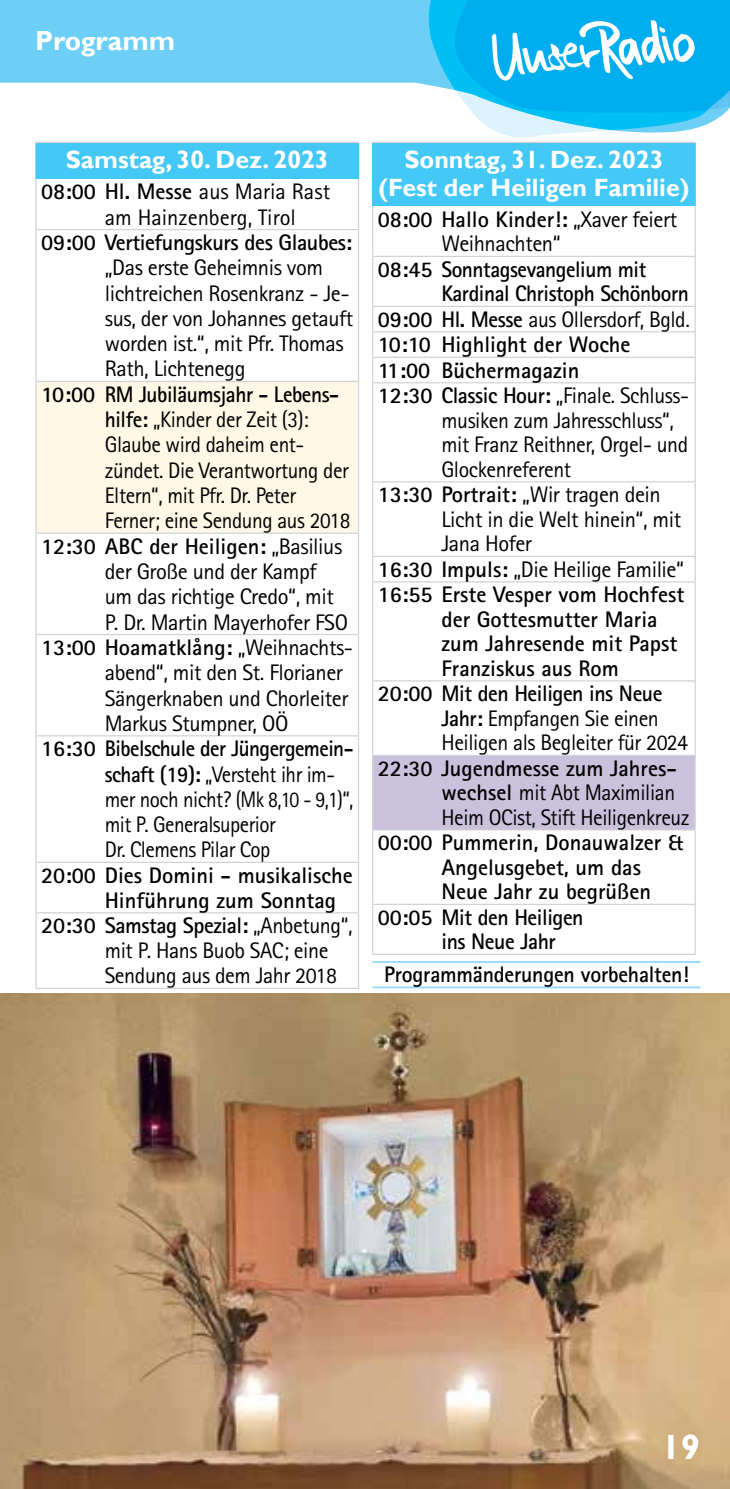
<style>
.page{position:relative;width:730px;height:1489px;background:#fff}
.page>*{position:absolute;margin:0;border:0;box-sizing:border-box;transform-origin:0 0}
.t1{font:700 35px "Gill Sans";color:#fff}
.t2{font:700 27.5px "Gill Sans";color:#fff}
.t3{font:700 25px/27.5px "Gill Sans";color:#fff;text-align:center}
.t4{font:22.5px/25.2px "Rotis Sans Serif Pro";letter-spacing:-.02em;color:#000}
.t5{font:700 22.5px "Rotis Sans Serif Std";color:#000}
.t6{font:700 22.5px "Rotis Sans Serif Std";letter-spacing:-.02em;color:#000}
.t7{font:22.5px/25.2px "Rotis Sans Serif Pro";letter-spacing:-.02em;color:#000;scale:.95 1}
.t8{font:22.5px/25.2px "Rotis Sans Serif Pro";letter-spacing:-.02em;color:#000;scale:.94 1}
.t9{font:22.5px/24.5px "Rotis Sans Serif Std";letter-spacing:-.02em;color:#000;scale:.96 1}
.t10{font:22.5px/25.2px "Rotis Sans Serif Std";color:#000}
.t11{font:700 22.5px "Rotis Sans Serif Std";letter-spacing:-.025em;color:#000}
.t12{font:22.5px "Rotis Sans Serif Std";letter-spacing:-.02em;color:#000}
.t13{font:700 22.5px "Rotis Sans Serif Std";letter-spacing:-.02em;color:#000;scale:.95 1}
.s1{font-weight:700}
.s2{font-family:"Rotis Sans Serif Std";font-weight:700}
.s3{font-family:"Rotis Sans Serif Pro";font-weight:400}
</style>
<div class="page">
<div style="left:0;top:0;width:426px;height:85px;background:#6dcff6"></div>
<svg style="left:426px;top:0;width:304px;height:138px"></svg>
<img style="left:1px;top:993px;width:729px;height:495px">
<hr style="left:373px;top:961px;width:327px;height:1px;background:#8ed8f8">
<hr style="left:373px;top:986px;width:327px;height:2px;background:#8ed8f8">
<div style="left:36px;top:142px;width:322px;height:37px;background:#44c8f5"></div>
<div style="left:36px;top:381px;width:322px;height:152px;background:#fff8e6"></div>
<hr style="left:35px;top:229px;width:324px;height:1px;background:#d1d3d4">
<hr style="left:35px;top:381px;width:324px;height:1px;background:#d1d3d4">
<hr style="left:35px;top:532px;width:324px;height:2px;background:#d1d3d4">
<hr style="left:35px;top:634px;width:324px;height:1px;background:#d1d3d4">
<hr style="left:35px;top:735px;width:324px;height:1px;background:#d1d3d4">
<hr style="left:35px;top:861px;width:324px;height:2px;background:#d1d3d4">
<hr style="left:35px;top:179px;width:2px;height:50px;background:#d1d3d4">
<hr style="left:358px;top:179px;width:1px;height:50px;background:#d1d3d4">
<hr style="left:35px;top:230px;width:2px;height:151px;background:#d1d3d4">
<hr style="left:358px;top:230px;width:1px;height:151px;background:#d1d3d4">
<hr style="left:35px;top:382px;width:2px;height:150px;background:#d1d3d4">
<hr style="left:358px;top:382px;width:1px;height:150px;background:#d1d3d4">
<hr style="left:35px;top:534px;width:2px;height:100px;background:#d1d3d4">
<hr style="left:358px;top:534px;width:1px;height:100px;background:#d1d3d4">
<hr style="left:35px;top:635px;width:2px;height:100px;background:#d1d3d4">
<hr style="left:358px;top:635px;width:1px;height:100px;background:#d1d3d4">
<hr style="left:35px;top:736px;width:2px;height:125px;background:#d1d3d4">
<hr style="left:358px;top:736px;width:1px;height:125px;background:#d1d3d4">
<hr style="left:35px;top:863px;width:2px;height:49px;background:#d1d3d4">
<hr style="left:358px;top:863px;width:1px;height:49px;background:#d1d3d4">
<hr style="left:35px;top:143px;width:2px;height:36px;background:#44c8f5">
<hr style="left:358px;top:143px;width:1px;height:36px;background:#44c8f5">
<hr style="left:35px;top:142px;width:324px;height:1px;background:#d1d3d4">
<hr style="left:35px;top:912px;width:324px;height:1px;background:#d1d3d4">
<hr style="left:35px;top:913px;width:2px;height:74px;background:#d1d3d4">
<hr style="left:358px;top:913px;width:1px;height:74px;background:#d1d3d4">
<hr style="left:35px;top:987px;width:324px;height:1px;background:#d1d3d4">
<div style="left:373px;top:142px;width:322px;height:64px;background:#44c8f5"></div>
<div style="left:373px;top:755px;width:322px;height:74px;background:#cac2dd"></div>
<hr style="left:372px;top:256px;width:324px;height:1px;background:#d1d3d4">
<hr style="left:372px;top:306px;width:324px;height:1px;background:#d1d3d4">
<hr style="left:372px;top:331px;width:324px;height:1px;background:#d1d3d4">
<hr style="left:372px;top:356px;width:324px;height:2px;background:#d1d3d4">
<hr style="left:372px;top:382px;width:324px;height:1px;background:#d1d3d4">
<hr style="left:372px;top:481px;width:324px;height:1px;background:#d1d3d4">
<hr style="left:372px;top:555px;width:324px;height:2px;background:#d1d3d4">
<hr style="left:372px;top:581px;width:324px;height:1px;background:#d1d3d4">
<hr style="left:372px;top:680px;width:324px;height:1px;background:#d1d3d4">
<hr style="left:372px;top:754px;width:324px;height:2px;background:#d1d3d4">
<hr style="left:372px;top:829px;width:324px;height:1px;background:#d1d3d4">
<hr style="left:372px;top:903px;width:324px;height:2px;background:#d1d3d4">
<hr style="left:372px;top:206px;width:1px;height:50px;background:#d1d3d4">
<hr style="left:694px;top:206px;width:2px;height:50px;background:#d1d3d4">
<hr style="left:372px;top:257px;width:1px;height:49px;background:#d1d3d4">
<hr style="left:694px;top:257px;width:2px;height:49px;background:#d1d3d4">
<hr style="left:694px;top:307px;width:2px;height:24px;background:#d1d3d4">
<hr style="left:694px;top:332px;width:2px;height:24px;background:#d1d3d4">
<svg style="left:372px;top:307px;width:1px;height:75px"></svg>
<hr style="left:694px;top:358px;width:2px;height:24px;background:#d1d3d4">
<hr style="left:372px;top:383px;width:1px;height:98px;background:#d1d3d4">
<hr style="left:694px;top:383px;width:2px;height:98px;background:#d1d3d4">
<hr style="left:372px;top:482px;width:1px;height:73px;background:#d1d3d4">
<hr style="left:694px;top:482px;width:2px;height:73px;background:#d1d3d4">
<svg style="left:372px;top:557px;width:1px;height:24px"></svg>
<hr style="left:694px;top:557px;width:2px;height:24px;background:#d1d3d4">
<hr style="left:372px;top:582px;width:1px;height:98px;background:#d1d3d4">
<hr style="left:694px;top:582px;width:2px;height:98px;background:#d1d3d4">
<hr style="left:372px;top:681px;width:1px;height:73px;background:#d1d3d4">
<hr style="left:694px;top:681px;width:2px;height:73px;background:#d1d3d4">
<hr style="left:372px;top:756px;width:1px;height:73px;background:#d1d3d4">
<hr style="left:694px;top:756px;width:2px;height:73px;background:#d1d3d4">
<hr style="left:372px;top:830px;width:1px;height:73px;background:#d1d3d4">
<hr style="left:694px;top:830px;width:2px;height:73px;background:#d1d3d4">
<hr style="left:372px;top:905px;width:1px;height:48px;background:#d1d3d4">
<hr style="left:694px;top:905px;width:2px;height:48px;background:#d1d3d4">
<hr style="left:372px;top:953px;width:324px;height:1px;background:#d1d3d4">
<hr style="left:372px;top:143px;width:1px;height:63px;background:#44c8f5">
<hr style="left:694px;top:143px;width:2px;height:63px;background:#44c8f5">
<hr style="left:372px;top:142px;width:324px;height:1px;background:#d1d3d4">
<p class="t2" style="left:35px;top:25px;width:142px">Programm</p>
<p class="t3" style="left:66px;top:147px;width:264px">Samstag, 30. Dez. 2023</p>
<p class="t10" style="left:105px;top:179px;width:227px;text-indent:-64px"><span class="s1">08:00 Hl. Messe</span> aus Maria Rast am Hainzenberg, Tirol</p>
<p class="t6" style="left:41px;top:228px;width:313px">09:00 Vertiefungskurs des Glaubes:</p>
<p class="t4" style="left:105px;top:255px;width:250px">„Das erste Geheimnis vom lichtreichen Rosenkranz - Je&shy;sus, der von Johannes getauft worden ist.“, mit Pfr. Thomas<br>Rath, Lichtenegg</p>
<p class="t6" style="left:41px;top:380px;width:300px">10:00 RM Jubiläumsjahr - Lebens-</p>
<p class="t7" style="left:105px;top:407px;width:260px"><span class="s2">hilfe:</span> „Kinder der Zeit (3):<br>Glaube wird daheim ent&shy;zündet. Die Verantwortung der<br>Eltern“, mit Pfr. Dr. Peter<br>Ferner; eine Sendung aus 2018</p>
<p class="t5" style="left:41px;top:532px;width:303px">12:30 ABC der Heiligen: <span class="s3">„Basilius</span></p>
<p class="t4" style="left:105px;top:559px;width:245px">der Große und der Kampf um das richtige Credo“, mit<br>P. Dr. Martin Mayerhofer FSO</p>
<p class="t5" style="left:41px;top:633px;width:314px">13:00 Hoamatklång: <span class="s3">„Weihnachts-</span></p>
<p class="t4" style="left:105px;top:660px;width:245px">abend“, mit den St. Florianer<br>Sängerknaben und Chorleiter<br>Markus Stumpner, OÖ</p>
<p class="t11" style="left:41px;top:734px;width:314px">16:30 Bibelschule der Jüngergemein-</p>
<p class="t8" style="left:105px;top:761px;width:266px"><span class="s2">schaft (19):</span> „Versteht ihr im&shy;mer noch nicht? (Mk 8,10 - 9,1)“, mit P. Generalsuperior<br>Dr. Clemens Pilar Cop</p>
<p class="t5" style="left:41px;top:861px;width:313px">20:00 Dies Domini - musikalische</p>
<p class="t5" style="left:105px;top:886px;width:233px">Hinführung zum Sonntag</p>
<p class="t6" style="left:41px;top:911px;width:313px">20:30 Samstag Spezial: <span class="s3">„Anbetung“,</span></p>
<p class="t4" style="left:105px;top:938px;width:234px">mit P. Hans Buob SAC; eine<br>Sendung aus dem Jahr 2018</p>
<p class="t3" style="left:378px;top:147px;width:313px">Sonntag, 31. Dez. 2023 (Fest der Heiligen Familie)</p>
<p class="t5" style="left:378px;top:205px;width:301px">08:00 Hallo Kinder!: <span class="s3">„Xaver feiert</span></p>
<p class="t4" style="left:441px;top:231px;width:121px">Weihnachten“</p>
<p class="t6" style="left:378px;top:255px;width:270px">08:45 Sonntagsevangelium mit</p>
<p class="t13" style="left:441px;top:279px;width:262px">Kardinal Christoph Schönborn</p>
<p class="t12" style="left:378px;top:306px;width:314px"><span class="s1">09:00 Hl. Messe</span> aus Ollersdorf, Bgld.</p>
<p class="t5" style="left:378px;top:330px;width:254px">10:10 Highlight der Woche</p>
<p class="t5" style="left:378px;top:356px;width:203px">11:00 Büchermagazin</p>
<p class="t6" style="left:378px;top:381px;width:313px">12:30 Classic Hour: <span class="s3">„Finale. Schluss-</span></p>
<p class="t4" style="left:441px;top:408px;width:248px;line-height:24.5px">musiken zum Jahresschluss“, mit Franz Reithner, Orgel- und<br>Glockenreferent</p>
<p class="t5" style="left:378px;top:480px;width:285px">13:30 Portrait: <span class="s3">„Wir tragen dein</span></p>
<p class="t4" style="left:441px;top:507px;width:241px">Licht in die Welt hinein“, mit</p>
<p class="t4" style="left:441px;top:531px;width:92px">Jana Hofer</p>
<p class="t4" style="left:378px;top:557px;width:308px"><span class="s2">16:30 Impuls:</span> „Die Heilige Familie“</p>
<p class="t5" style="left:378px;top:580px;width:308px">16:55 Erste Vesper vom Hochfest</p>
<p class="t5" style="left:441px;top:605px;width:218px">der Gottesmutter Maria</p>
<p class="t5" style="left:441px;top:629px;width:237px">zum Jahresende mit Papst</p>
<p class="t5" style="left:441px;top:654px;width:179px">Franziskus aus Rom</p>
<p class="t6" style="left:378px;top:679px;width:286px">20:00 Mit den Heiligen ins Neue</p>
<p class="t4" style="left:441px;top:706px;width:248px;line-height:24.5px"><span class="s2">Jahr:</span> Empfangen Sie einen<br>Heiligen als Begleiter für 2024</p>
<p class="t9" style="left:441px;top:755px;width:260px;text-indent:-64px"><span class="s1">22:30 Jugendmesse zum Jahres&shy;wechsel</span> mit Abt Maximilian<br>Heim OCist, Stift Heiligenkreuz</p>
<p class="t5" style="left:378px;top:828px;width:307px">00:00 Pummerin, Donauwalzer &amp;</p>
<p class="t5" style="left:441px;top:853px;width:201px">Angelusgebet, um das</p>
<p class="t5" style="left:441px;top:877px;width:211px">Neue Jahr zu begrüßen</p>
<p class="t6" style="left:378px;top:903px;width:207px">00:05 Mit den Heiligen</p>
<p class="t6" style="left:441px;top:927px;width:116px">ins Neue Jahr</p>
<p class="t5" style="left:384px;top:960px;width:306px">Programmänderungen vorbehalten!</p>
<h1 class="t1" style="left:661px;top:1426px;width:40px">19</h1>
</div>
